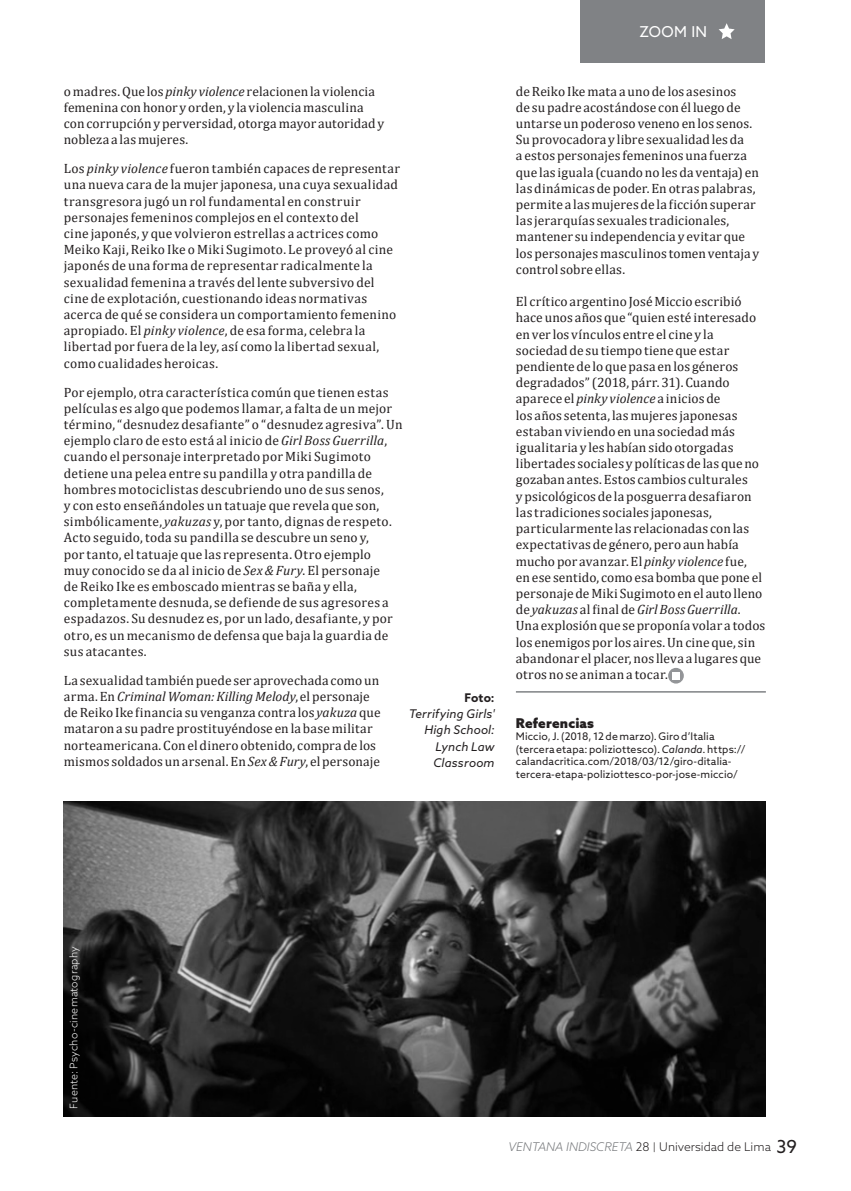
<style>
.page{position:relative;width:851px;height:1191px;background:#fff}
.page>*{position:absolute;margin:0;border:0;box-sizing:border-box;transform-origin:0 0}
.CABECERA{font:15px "Azo Sans";letter-spacing:.025em;color:#fff}
.cuerpo_de_texto_nuev{font:13.5px/16.2px "Cambria";letter-spacing:.015em;color:#231f20}
.intertitulo_nueva_ve{font:900 13.5px "Azo Sans";letter-spacing:.01em;color:#231f20}
.cuerpo_de_texto{font:italic 12px/16.2px "Azo Sans";letter-spacing:.01em;color:#231f20;text-align:right}
.t1{font:300 12px "Azo Sans";color:#231f20}
.cuerpo_de_texto-2{font:700 12px "Azo Sans";color:#231f20}
.REFERENCIAS{font:10.5px/12.6px "Azo Sans";letter-spacing:.015em;color:#231f20}
.fuente_foto{font:300 10.5px "Azo Sans";letter-spacing:.02em;color:#fff}
.s1{font-style:italic}
.s2{font-style:italic;color:#76787b}
.s3{font-size:9.6px}
.s4{font-weight:400;font-size:18px}
</style>
<div class="page">
<hr style="left:516px;top:691px;width:249px;height:1px;background:#808285">
<img style="left:64px;top:802px;width:701px;height:314px">
<div style="left:580px;top:0;width:184px;height:63px;background:#808285"></div>
<svg style="left:719px;top:23px;width:15px;height:16px"></svg>
<svg style="left:668px;top:668px;width:15px;height:15px"></svg>
<div style="left:672px;top:672px;width:7px;height:7px;background:#fff"></div>
<p class="cuerpo_de_texto_nuev" style="left:64px;top:83px;width:322px">o madres. Que los <span class="s1">pinky violence</span> relacionen la violencia femenina con honor y orden, y la violencia masculina con corrupción y perversidad, otorga mayor autoridad y nobleza a las mujeres.</p>
<p class="cuerpo_de_texto_nuev" style="left:64px;top:160px;width:337px">Los <span class="s1">pinky violence</span> fueron también capaces de representar una nueva cara de la mujer japonesa, una cuya sexualidad transgresora jugó un rol fundamental en construir personajes femeninos complejos en el contexto del<br>cine japonés, y que volvieron estrellas a actrices como Meiko Kaji, Reiko Ike o Miki Sugimoto. Le proveyó al cine japonés de una forma de representar radicalmente la sexualidad femenina a través del lente subversivo del cine de explotación, cuestionando ideas normativas acerca de qué se considera un comportamiento femenino apropiado. El <span class="s1">pinky violence</span>, de esa forma, celebra la libertad por fuera de la ley, así como la libertad sexual, como cualidades heroicas.</p>
<p class="cuerpo_de_texto_nuev" style="left:64px;top:384px;width:340px">Por ejemplo, otra característica común que tienen estas películas es algo que podemos llamar, a falta de un mejor término, “desnudez desafiante” o “desnudez agresiva”. Un ejemplo claro de esto está al inicio de <span class="s1">Girl Boss Guerrilla</span>, cuando el personaje interpretado por Miki Sugimoto detiene una pelea entre su pandilla y otra pandilla de hombres motociclistas descubriendo uno de sus senos,<br>y con esto enseñándoles un tatuaje que revela que son, simbólicamente, <span class="s1">yakuzas</span> y, por tanto, dignas de respeto.<br>Acto seguido, toda su pandilla se descubre un seno y,<br>por tanto, el tatuaje que las representa. Otro ejemplo<br>muy conocido se da al inicio de <span class="s1">Sex &amp; Fury</span>. El personaje<br>de Reiko Ike es emboscado mientras se baña y ella, completamente desnuda, se defiende de sus agresores a espadazos. Su desnudez es, por un lado, desafiante, y por otro, es un mecanismo de defensa que baja la guardia de sus atacantes.</p>
<p class="cuerpo_de_texto_nuev" style="left:64px;top:672px;width:318px">La sexualidad también puede ser aprovechada como un arma. En <span class="s1">Criminal Woman: Killing Melody</span>, el personaje de Reiko Ike financia su venganza contra los <span class="s1">yakuza</span> que mataron a su padre prostituyéndose en la base militar norteamericana. Con el dinero obtenido, compra de los mismos soldados un arsenal. En <span class="s1">Sex &amp; Fury</span>, el personaje</p>
<p class="cuerpo_de_texto-2" style="left:464px;top:689px;width:32px">Foto:</p>
<p class="cuerpo_de_texto" style="left:408px;top:705px;width:87px">Terrifying Girls'<br>High School:<br>Lynch Law<br>Classroom</p>
<p class="CABECERA" style="left:639px;top:22px;width:69px">ZOOM IN</p>
<p class="cuerpo_de_texto_nuev" style="left:516px;top:83px;width:245px">de Reiko Ike mata a uno de los asesinos<br>de su padre acostándose con él luego de untarse un poderoso veneno en los senos.<br>Su provocadora y libre sexualidad les da<br>a estos personajes femeninos una fuerza que las iguala (cuando no les da ventaja) en las dinámicas de poder. En otras palabras, permite a las mujeres de la ficción superar las jerarquías sexuales tradicionales, mantener su independencia y evitar que los personajes masculinos tomen ventaja y control sobre ellas.</p>
<p class="cuerpo_de_texto_nuev" style="left:516px;top:293px;width:251px">El crítico argentino José Miccio escribió hace unos años que “quien esté interesado en ver los vínculos entre el cine y la sociedad de su tiempo tiene que estar pendiente de lo que pasa en los géneros degradados” (2018, párr. 31). Cuando aparece el <span class="s1">pinky violence</span> a inicios de<br>los años setenta, las mujeres japonesas estaban viviendo en una sociedad más igualitaria y les habían sido otorgadas libertades sociales y políticas de las que no gozaban antes. Estos cambios culturales<br>y psicológicos de la posguerra desafiaron las tradiciones sociales japonesas, particularmente las relacionadas con las expectativas de género, pero aun había mucho por avanzar. El <span class="s1">pinky violence</span> fue,<br>en ese sentido, como esa bomba que pone el personaje de Miki Sugimoto en el auto lleno de <span class="s1">yakuzas</span> al final de <span class="s1">Girl Boss Guerrilla</span>.<br>Una explosión que se proponía volar a todos los enemigos por los aires. Un cine que, sin abandonar el placer, nos lleva a lugares que otros no se animan a tocar.</p>
<p class="intertitulo_nueva_ve" style="left:516px;top:713px;width:80px">Referencias</p>
<p class="REFERENCIAS" style="left:516px;top:730px;width:231px">Miccio, J. (2018, 12 de marzo). Giro d’Italia (tercera etapa: poliziottesco). <span class="s1">Calanda</span>. https:// calandacritica.com/2018/03/12/giro-ditalia&shy;tercera-etapa-poliziottesco-por-jose-miccio/</p>
<p class="fuente_foto" style="left:67px;top:1108px;width:164px;rotate:-90deg">Fuente: Psycho-cinematography</p>
<p class="t1" style="left:508px;top:1139px;width:290px"><span class="s2">VENTANA INDISCRETA</span> 28 <span class="s3">|</span> Universidad de Lima <span class="s4">39</span></p>
</div>
